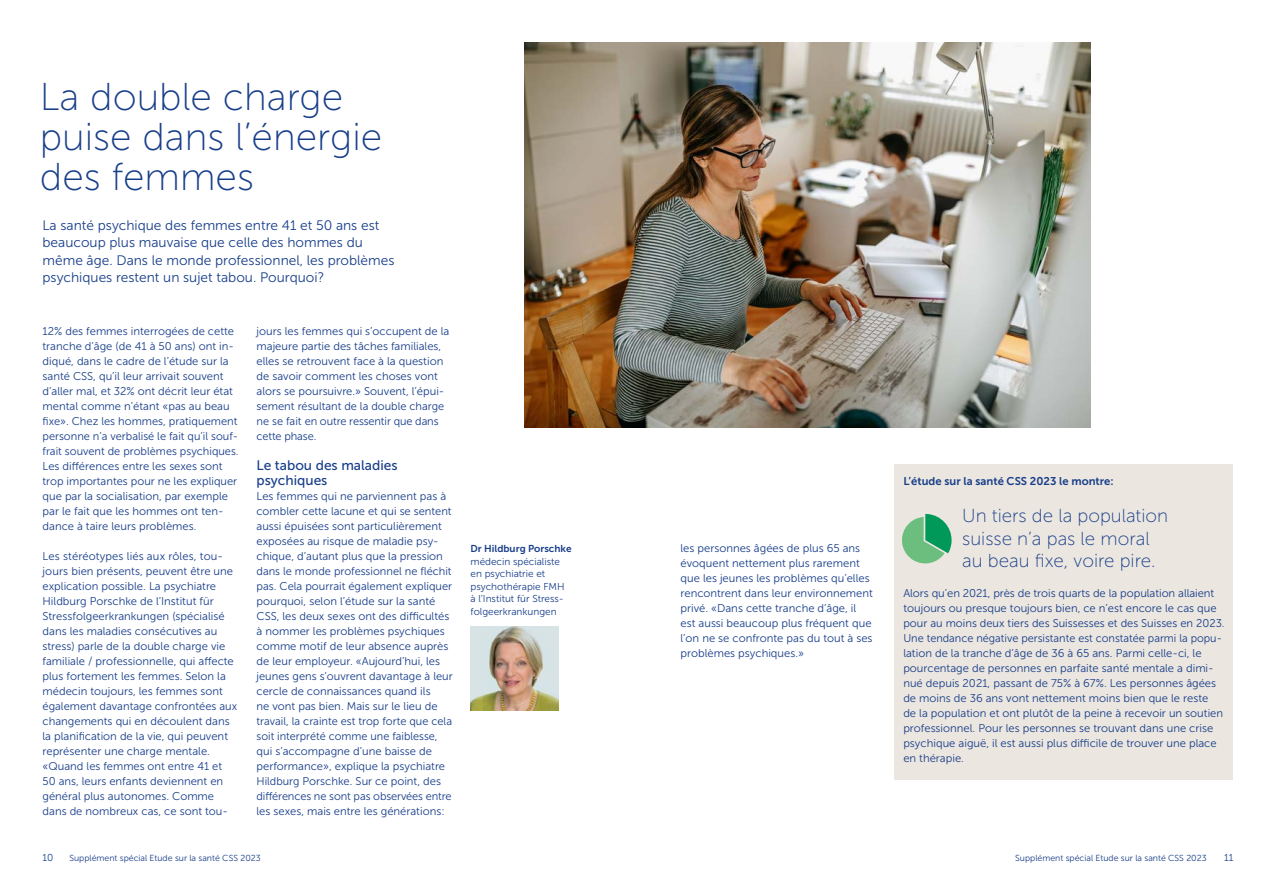
<style>
.page{position:relative;width:1276px;height:886px;background:#fff}
.page>*{position:absolute;margin:0;border:0;box-sizing:border-box;transform-origin:0 0}
.t1{font:38.75px/40px "Museo Sans 100";color:#183e8a}
.t2{font:18.75px/22.5px "Museo Sans 100";color:#183e8a}
.t3{font:13.75px/17.5px "Museo Sans 300";color:#183e8a}
.t4{font:13.75px/15px "Museo Sans 500";color:#183e8a}
.t5{font:11.25px/15px "Museo Sans 300";color:#183e8a}
.t6{font:11.25px "Museo Sans 700";color:#183e8a}
.t7{font:10px/12.5px "Museo Sans 300";color:#183e8a}
.t8{font:10px "Museo Sans 700";color:#183e8a}
.t9{font:8.75px "Museo Sans 300";color:#183e8a}
</style>
<div class="page">
<img style="left:470px;top:627px;width:88px;height:83px">
<div style="left:894px;top:465px;width:339px;height:315px;background:#ebe6df"></div>
<svg style="left:902px;top:514px;width:49px;height:50px"></svg>
<img style="left:524px;top:43px;width:566px;height:384px">
<h1 class="t1" style="left:40px;top:77px;width:344px">La double charge puise dans l’énergie des femmes</h1>
<p class="t3" style="left:43px;top:216px;width:353px">La santé psychique des femmes entre 41 et 50 ans est beaucoup plus mauvaise que celle des hommes du même âge. Dans le monde professionnel, les problèmes psychiques restent un sujet tabou. Pourquoi?</p>
<p class="t5" style="left:43px;top:323px;width:198px">12% des femmes interrogées de cette tranche d’âge (de 41 à 50 ans) ont in&shy;diqué, dans le cadre de l’étude sur la santé CSS, qu’il leur arrivait souvent d’aller mal, et 32% ont décrit leur état mental comme n’étant «pas au beau fixe». Chez les hommes, pratiquement personne n’a verbalisé le fait qu’il souf&shy;frait souvent de problèmes psychiques.<br>Les différences entre les sexes sont trop importantes pour ne les expliquer que par la socialisation, par exemple par le fait que les hommes ont ten&shy;dance à taire leurs problèmes.</p>
<p class="t5" style="left:43px;top:548px;width:196px">Les stéréotypes liés aux rôles, tou&shy;jours bien présents, peuvent être une explication possible. La psychiatre Hildburg Porschke de l’Institut für Stressfolgeerkrankungen (spécialisé dans les maladies consécutives au stress) parle de la double charge vie familiale / professionnelle, qui affecte plus fortement les femmes. Selon la médecin toujours, les femmes sont également davantage confrontées aux changements qui en découlent dans la planification de la vie, qui peuvent représenter une charge mentale. «Quand les femmes ont entre 41 et 50 ans, leurs enfants deviennent en général plus autonomes. Comme dans de nombreux cas, ce sont tou-</p>
<p class="t5" style="left:256px;top:323px;width:194px">jours les femmes qui s’occupent de la majeure partie des tâches familiales, elles se retrouvent face à la question de savoir comment les choses vont alors se poursuivre.» Souvent, l’épui&shy;sement résultant de la double charge ne se fait en outre ressentir que dans cette phase.</p>
<p class="t4" style="left:256px;top:457px;width:143px">Le tabou des maladies psychiques</p>
<p class="t5" style="left:256px;top:488px;width:198px">Les femmes qui ne parviennent pas à combler cette lacune et qui se sentent aussi épuisées sont particulièrement exposées au risque de maladie psy&shy;chique, d’autant plus que la pression dans le monde professionnel ne fléchit pas. Cela pourrait également expliquer pourquoi, selon l’étude sur la santé CSS, les deux sexes ont des difficultés à nommer les problèmes psychiques comme motif de leur absence auprès de leur employeur. «Aujourd’hui, les jeunes gens s’ouvrent davantage à leur cercle de connaissances quand ils<br>ne vont pas bien. Mais sur le lieu de travail, la crainte est trop forte que cela soit interprété comme une faiblesse, qui s’accompagne d’une baisse de performance», explique la psychiatre Hildburg Porschke. Sur ce point, des différences ne sont pas observées entre les sexes, mais entre les générations:</p>
<p class="t8" style="left:470px;top:543px;width:102px">Dr Hildburg Porschke</p>
<p class="t7" style="left:470px;top:555px;width:96px">médecin spécialiste en psychiatrie et psychothérapie FMH à l’Institut für Stress&shy;folgeerkrankungen</p>
<p class="t5" style="left:680px;top:541px;width:194px">les personnes âgées de plus 65 ans évoquent nettement plus rarement que les jeunes les problèmes qu’elles rencontrent dans leur environnement privé. «Dans cette tranche d’âge, il est aussi beaucoup plus fréquent que l’on ne se confronte pas du tout à ses problèmes psychiques.»</p>
<p class="t6" style="left:903px;top:474px;width:212px">L’étude sur la santé CSS 2023 le montre:</p>
<h2 class="t2" style="left:962px;top:505px;width:207px">Un tiers de la population suisse n’a pas le moral au beau fixe, voire pire.</h2>
<p class="t5" style="left:903px;top:586px;width:323px">Alors qu’en 2021, près de trois quarts de la population allaient toujours ou presque toujours bien, ce n’est encore le cas que pour au moins deux tiers des Suissesses et des Suisses en 2023.<br>Une tendance négative persistante est constatée parmi la popu&shy;lation de la tranche d’âge de 36 à 65 ans. Parmi celle-ci, le pourcentage de personnes en parfaite santé mentale a dimi&shy;nué depuis 2021, passant de 75% à 67%. Les personnes âgées de moins de 36 ans vont nettement moins bien que le reste<br>de la population et ont plutôt de la peine à recevoir un soutien professionnel. Pour les personnes se trouvant dans une crise psychique aiguë, il est aussi plus difficile de trouver une place en thérapie.</p>
<p class="t7" style="left:43px;top:851px;width:12px">10</p>
<p class="t7" style="left:1224px;top:851px;width:11px">11</p>
<p class="t9" style="left:69px;top:853px;width:193px">Supplément spécial Etude sur la santé CSS 2023</p>
<p class="t9" style="left:1015px;top:853px;width:193px">Supplément spécial Etude sur la santé CSS 2023</p>
</div>
